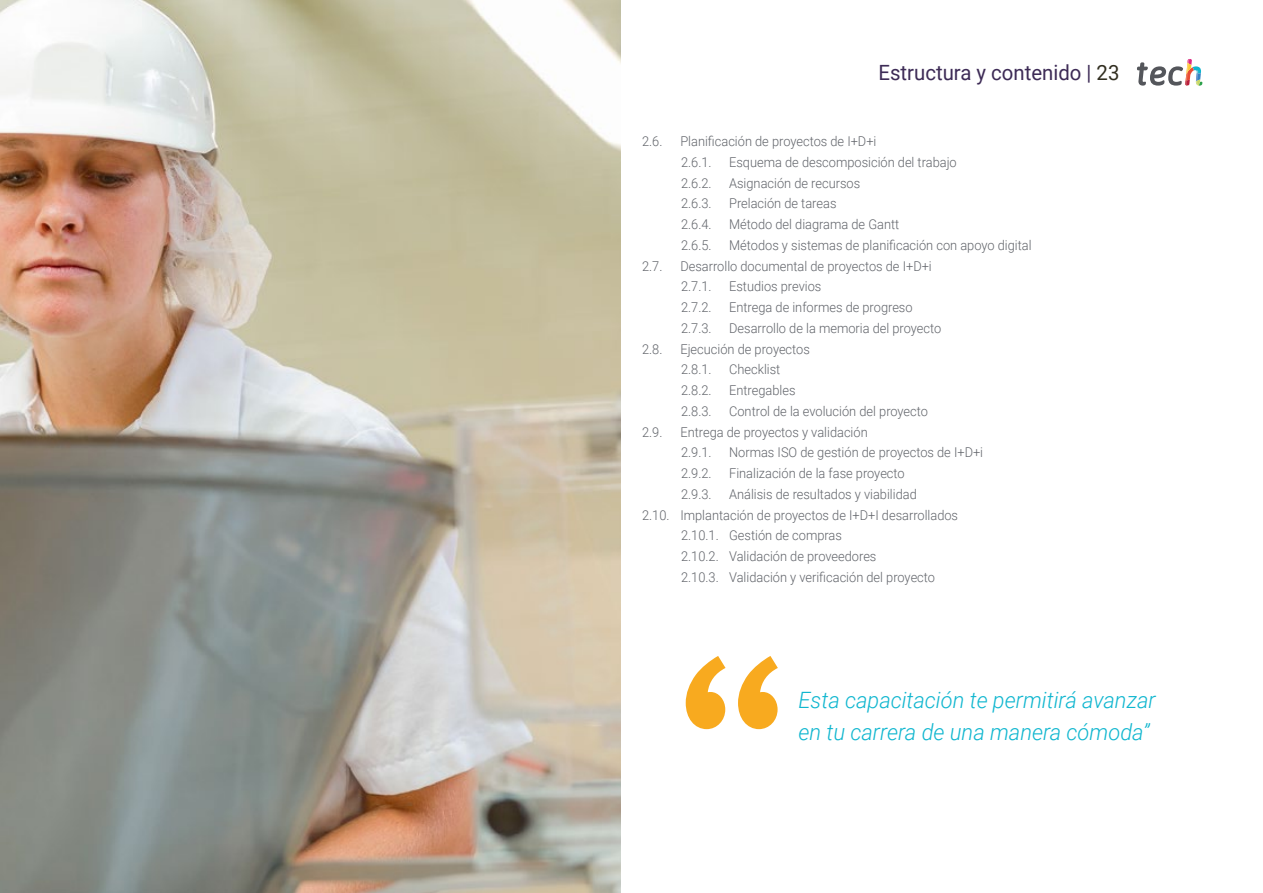
<style>
.page{position:relative;width:1263px;height:893px;background:#fff}
.page>*{position:absolute;margin:0;border:0;box-sizing:border-box;transform-origin:0 0}
.t1{font:italic 300 22.5px/31.5px "Roboto";color:#0fb6cf}
.t2{font:21px "Roboto";color:#3d2b56}
.t3{font:300 13.5px/20.7px "Roboto";color:#61646a;scale:.95 1}
.s1{color:#312e20}
</style>
<div class="page">
<img style="left:0;top:0;width:621px;height:893px">
<svg style="left:1137px;top:59px;width:65px;height:27px"></svg>
<svg style="left:686px;top:656px;width:92px;height:73px"></svg>
<h2 class="t2" style="left:878px;top:57px;width:242px">Estructura y contenido | <span class="s1">23</span></h2>
<p class="t3" style="left:642px;top:131px;width:23px">2.6.</p>
<p class="t3" style="left:680px;top:131px;width:208px">Planificación de proyectos de I+D+i<br>2.6.1.</p>
<p class="t3" style="left:729px;top:151px;width:241px">Esquema de descomposición del trabajo</p>
<p class="t3" style="left:681px;top:172px;width:34px">2.6.2.</p>
<p class="t3" style="left:729px;top:172px;width:139px">Asignación de recursos</p>
<p class="t3" style="left:681px;top:193px;width:34px">2.6.3.</p>
<p class="t3" style="left:729px;top:193px;width:114px">Prelación de tareas</p>
<p class="t3" style="left:681px;top:214px;width:34px">2.6.4.</p>
<p class="t3" style="left:729px;top:214px;width:181px">Método del diagrama de Gantt</p>
<p class="t3" style="left:681px;top:234px;width:34px">2.6.5.</p>
<p class="t3" style="left:729px;top:234px;width:320px">Métodos y sistemas de planificación con apoyo digital</p>
<p class="t3" style="left:642px;top:255px;width:23px">2.7.</p>
<p class="t3" style="left:680px;top:255px;width:266px">Desarrollo documental de proyectos de I+D+i<br>2.7.1.</p>
<p class="t3" style="left:729px;top:276px;width:99px">Estudios previos</p>
<p class="t3" style="left:681px;top:297px;width:34px">2.7.2.</p>
<p class="t3" style="left:729px;top:297px;width:195px">Entrega de informes de progreso</p>
<p class="t3" style="left:681px;top:317px;width:34px">2.7.3.</p>
<p class="t3" style="left:729px;top:317px;width:225px">Desarrollo de la memoria del proyecto</p>
<p class="t3" style="left:642px;top:338px;width:23px">2.8.</p>
<p class="t3" style="left:680px;top:338px;width:138px">Ejecución de proyectos<br>2.8.1.</p>
<p class="t3" style="left:729px;top:359px;width:55px">Checklist</p>
<p class="t3" style="left:681px;top:380px;width:34px">2.8.2.</p>
<p class="t3" style="left:729px;top:380px;width:71px">Entregables</p>
<p class="t3" style="left:681px;top:400px;width:34px">2.8.3.</p>
<p class="t3" style="left:729px;top:400px;width:211px">Control de la evolución del proyecto</p>
<p class="t3" style="left:642px;top:421px;width:23px">2.9.</p>
<p class="t3" style="left:680px;top:421px;width:199px">Entrega de proyectos y validación<br>2.9.1.</p>
<p class="t3" style="left:729px;top:442px;width:269px">Normas ISO de gestión de proyectos de I+D+i</p>
<p class="t3" style="left:681px;top:463px;width:34px">2.9.2.</p>
<p class="t3" style="left:729px;top:463px;width:186px">Finalización de la fase proyecto</p>
<p class="t3" style="left:681px;top:483px;width:34px">2.9.3.</p>
<p class="t3" style="left:729px;top:483px;width:199px">Análisis de resultados y viabilidad</p>
<p class="t3" style="left:642px;top:504px;width:334px">2.10. Implantación de proyectos de I+D+I desarrollados</p>
<p class="t3" style="left:681px;top:525px;width:171px">2.10.1. Gestión de compras</p>
<p class="t3" style="left:681px;top:546px;width:207px">2.10.2. Validación de proveedores</p>
<p class="t3" style="left:681px;top:566px;width:269px">2.10.3. Validación y verificación del proyecto</p>
<h1 class="t1" style="left:798px;top:684px;width:359px">Esta capacitación te permitirá avanzar en tu carrera de una manera cómoda”</h1>
</div>
